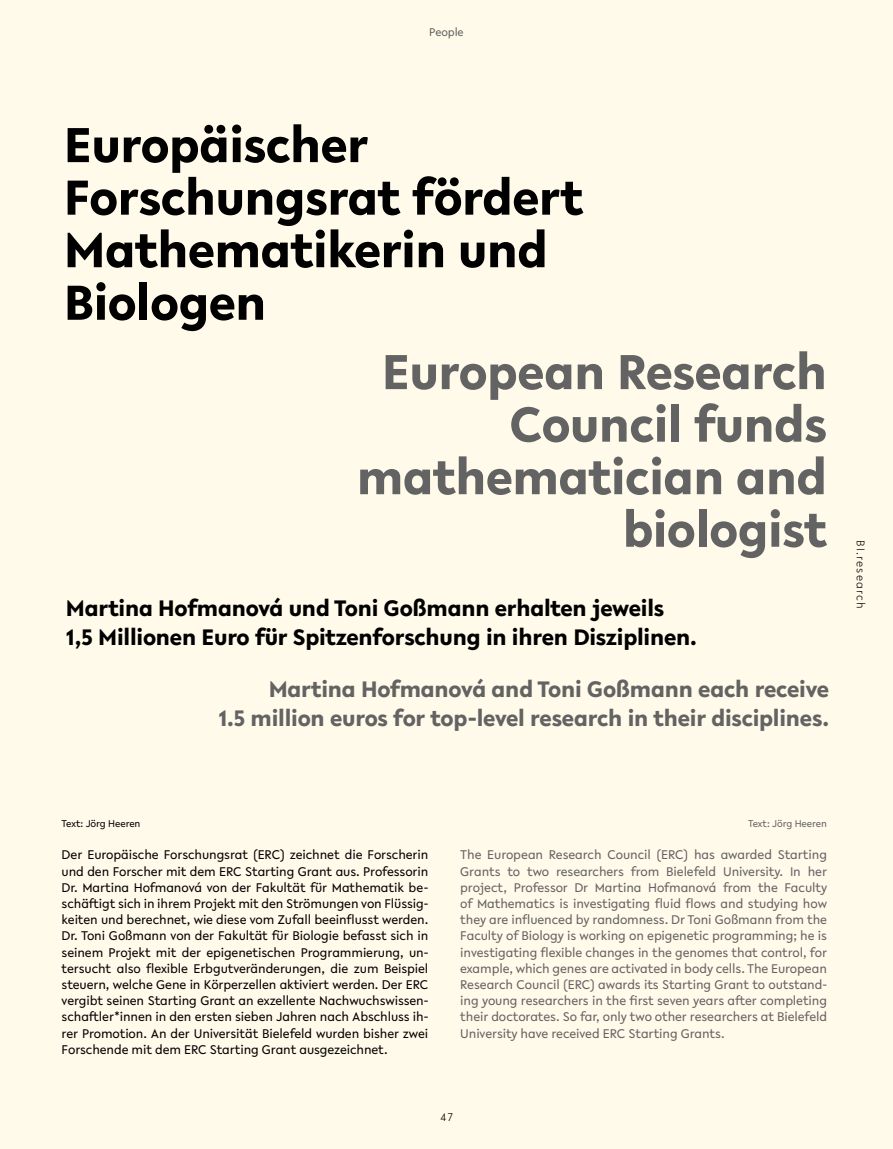
<style>
.page{position:relative;width:893px;height:1149px;background:#fff}
.page>*{position:absolute;margin:0;border:0;box-sizing:border-box;transform-origin:0 0}
.t1{font:700 52.5px/52.5px "Lelo";letter-spacing:-.01em;color:#000}
.t2{font:700 52.5px/52.5px "Lelo";letter-spacing:-.01em;color:#646363;text-align:right}
.t3{font:700 24px/28.8px "Lelo";letter-spacing:-.01em;color:#000}
.t4{font:700 24px/28.8px "Lelo";letter-spacing:-.01em;color:#646363;text-align:right}
.t5{font:13.5px/16.2px "Lelo";letter-spacing:-.01em;color:#000;text-align:justify}
.t6{font:13.5px/16.2px "Lelo";letter-spacing:-.01em;color:#646363;text-align:justify}
.t7{font:300 12px "Lelo";letter-spacing:.1em;color:#000}
.t8{font:12px "Lelo";letter-spacing:-.01em;color:#646363}
.t9{font:10.5px "Lelo";letter-spacing:-.01em;color:#646363}
.t10{font:10.5px "Lelo";letter-spacing:-.01em;color:#000}
</style>
<div class="page">
<div style="left:0;top:0;width:893px;height:1148px;background:#fffae9"></div>
<p class="t8" style="left:429px;top:24px;width:36px">People</p>
<h1 class="t1" style="left:64px;top:118px;width:521px">Europäischer<br>Forschungsrat fördert<br>Mathematikerin und<br>Biologen</h1>
<h1 class="t2" style="left:357px;top:344px;width:472px">European Research<br>Council funds mathematician and biologist</h1>
<h2 class="t3" style="left:66px;top:593px;width:632px">Martina Hofmanová und Toni Goßmann erhalten jeweils<br>1,5 Millionen Euro für Spitzenforschung in ihren Disziplinen.</h2>
<h2 class="t4" style="left:218px;top:674px;width:612px">Martina Hofmanová and Toni Goßmann each receive<br>1.5 million euros for top-level research in their disciplines.</h2>
<p class="t7" style="left:869px;top:539px;width:71px;rotate:90deg">BI.research</p>
<p class="t10" style="left:62px;top:816px;width:80px">Text: Jörg Heeren</p>
<p class="t5" style="left:62px;top:846px;width:368px">Der Europäische Forschungsrat (ERC) zeichnet die Forscherin und den Forscher mit dem ERC Starting Grant aus. Professorin Dr. Martina Hofmanová von der Fakultät für Mathematik be&shy;schäftigt sich in ihrem Projekt mit den Strömungen von Flüssig&shy;keiten und berechnet, wie diese vom Zufall beeinflusst werden.<br>Dr. Toni Goßmann von der Fakultät für Biologie befasst sich in seinem Projekt mit der epigenetischen Programmierung, un&shy;tersucht also flexible Erbgutveränderungen, die zum Beispiel steuern, welche Gene in Körperzellen aktiviert werden. Der ERC vergibt seinen Starting Grant an exzellente Nachwuchswissen&shy;schaftler*innen in den ersten sieben Jahren nach Abschluss ih&shy;rer Promotion. An der Universität Bielefeld wurden bisher zwei Forschende mit dem ERC Starting Grant ausgezeichnet.</p>
<p class="t9" style="left:748px;top:816px;width:80px">Text: Jörg Heeren</p>
<p class="t6" style="left:460px;top:846px;width:368px">The European Research Council (ERC) has awarded Starting Grants to two researchers from Bielefeld University. In her project, Professor Dr Martina Hofmanová from the Faculty of Mathematics is investigating fluid flows and studying how they are influenced by randomness. Dr Toni Goßmann from the Faculty of Biology is working on epigenetic programming; he is investigating flexible changes in the genomes that control, for example, which genes are activated in body cells. The European Research Council (ERC) awards its Starting Grant to outstand&shy;ing young researchers in the first seven years after completing their doctorates. So far, only two other researchers at Bielefeld University have received ERC Starting Grants.</p>
<p class="t7" style="left:440px;top:1108px;width:14px">47</p>
</div>
